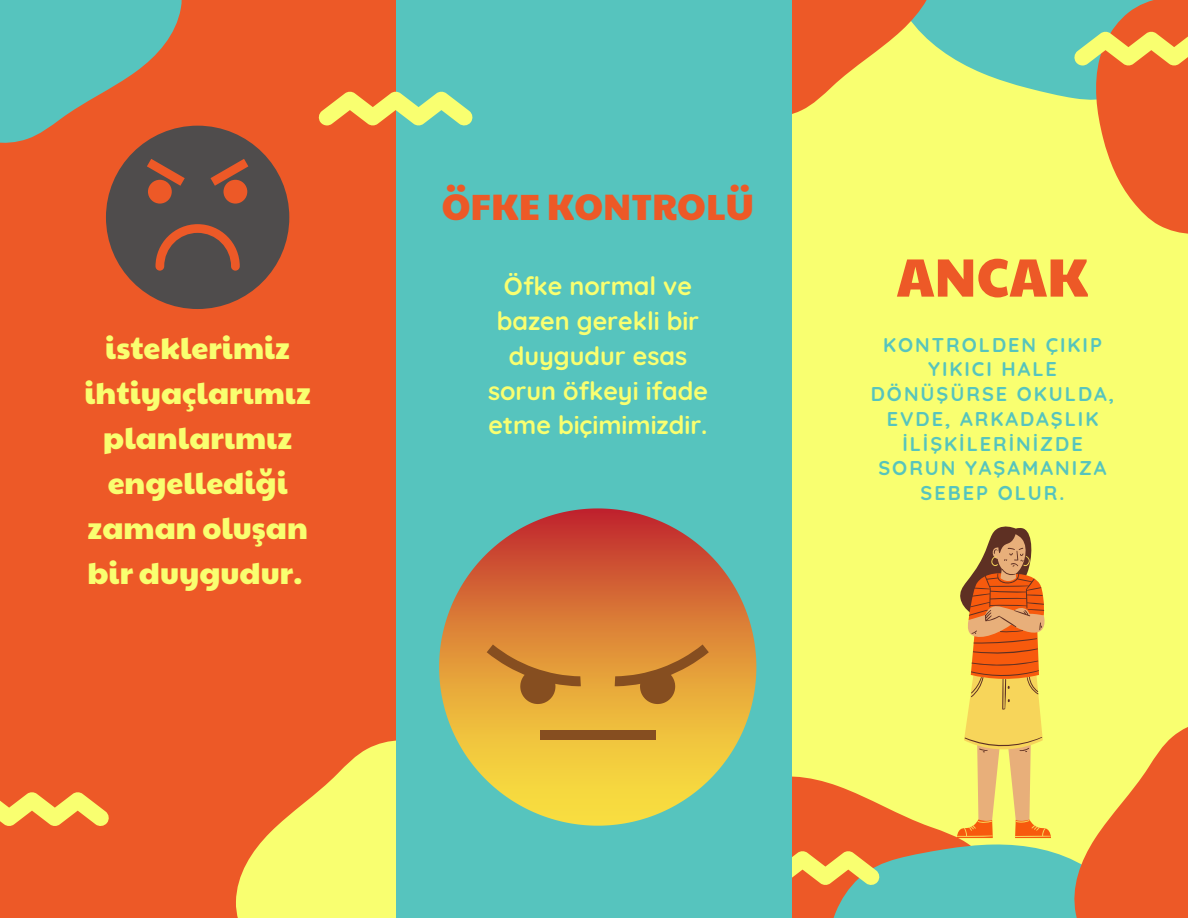
<style>
.page{position:relative;width:1188px;height:918px;background:#f9ff70}
.page>*{position:absolute;margin:0;border:0;box-sizing:border-box;transform-origin:0 0}
.t1{font:54px "Paytone One";color:#ed5927}
.t2{font:36px "Paytone One";color:#ed5927}
.t3{font:30.3px/45px "Paytone One";color:#f9ff70;text-align:center}
.t4{font:700 25.05px/34.8px "Quicksand";color:#f9ff70;text-align:center}
.t5{font:700 19.8px/24.8px "Quicksand";letter-spacing:.1em;color:#56c4be;text-align:center}
</style>
<div class="page">
<div style="left:0;top:0;width:396px;height:918px;background:#ed5927"></div>
<svg style="left:236px;top:740px;width:160px;height:178px;fill:#f9ff70"></svg>
<svg style="left:792px;top:783px;width:268px;height:135px"></svg>
<svg style="left:792px;top:851px;width:88px;height:34px"></svg>
<svg style="left:1060px;top:727px;width:128px;height:191px"></svg>
<svg style="left:965px;top:0;width:80px;height:93px;background:#6bcbb3"></svg>
<svg style="left:792px;top:0;width:173px;height:114px"></svg>
<svg style="left:1045px;top:0;width:143px;height:234px"></svg>
<div style="left:396px;top:0;width:396px;height:918px;background:#56c4be"></div>
<svg style="left:319px;top:92px;width:154px;height:33px"></svg>
<svg style="left:0;top:792px;width:109px;height:34px"></svg>
<svg style="left:439px;top:508px;width:317px;height:318px"></svg>
<svg style="left:487px;top:645px;width:94px;height:59px;background:#c78632"></svg>
<svg style="left:615px;top:645px;width:94px;height:59px;background:#c88632"></svg>
<div style="left:540px;top:730px;width:116px;height:10px;background:#864e20"></div>
<svg style="left:0;top:0;width:289px;height:309px"></svg>
<svg style="left:957px;top:526px;width:94px;height:312px"></svg>
<p class="t3" style="left:85px;top:324px;width:228px">isteklerimiz ihtiyaçlarımız</p>
<p class="t3" style="left:87px;top:414px;width:222px">planlarımız engellediği zaman oluşan bir duygudur.</p>
<p class="t2" style="left:442px;top:180px;width:314px">ÖFKE KONTROLÜ</p>
<p class="t4" style="left:488px;top:268px;width:221px">Öfke normal ve bazen gerekli bir duygudur esas sorun öfkeyi ifade etme biçimimizdir.</p>
<p class="t1" style="left:897px;top:237px;width:193px">ANCAK</p>
<p class="t5" style="left:871px;top:332px;width:245px">KONTROLDEN ÇIKIP<br>YIKICI HALE<br>DÖNÜŞÜRSE OKULDA,<br>EVDE, ARKADAŞLIK<br>İLİŞKİLERİNİZDE<br>SORUN YAŞAMANIZA<br>SEBEP OLUR.</p>
</div>
